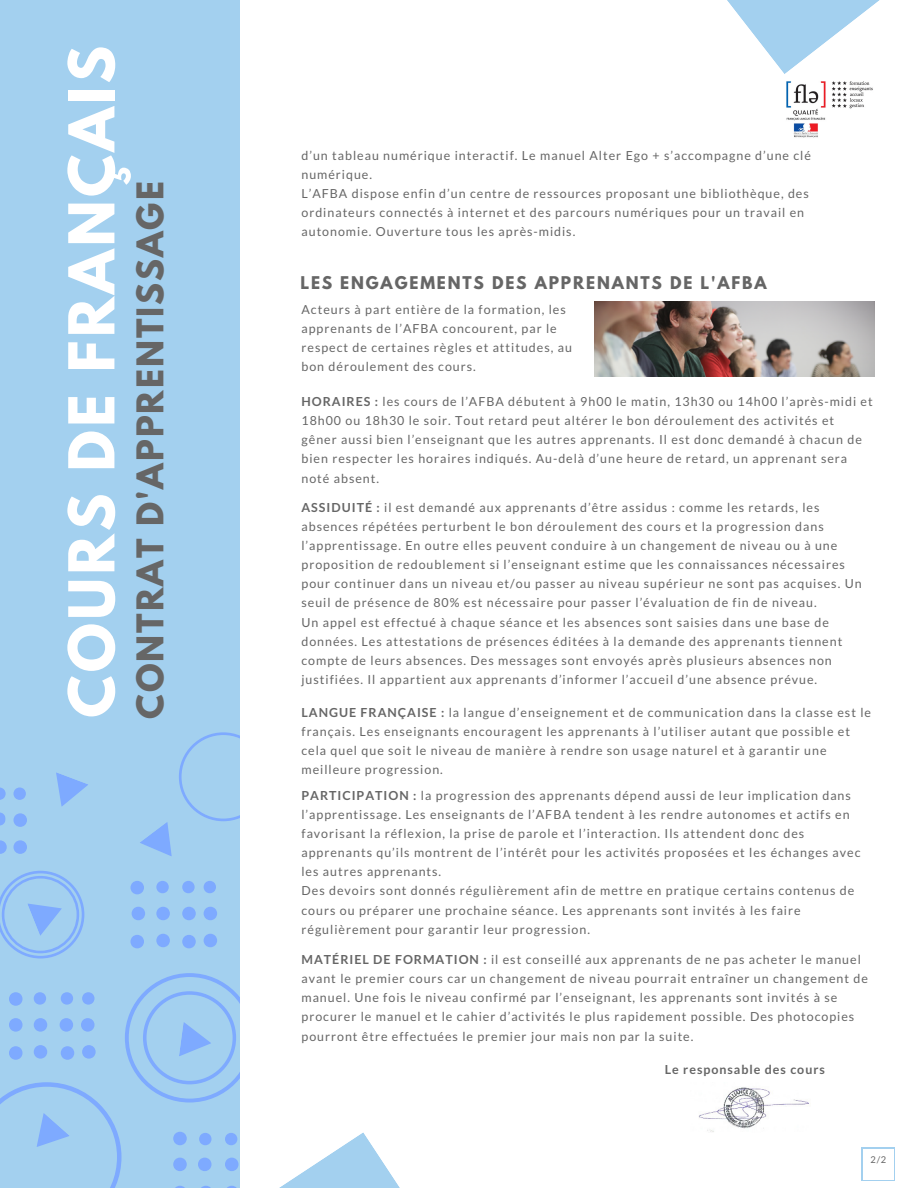
<style>
.page{position:relative;width:918px;height:1188px;background:#fff}
.page>*{position:absolute;margin:0;border:0;box-sizing:border-box;transform-origin:0 0}
.t1{font:700 55.95px "League Spartan";letter-spacing:.06em;color:#fff}
.t2{font:700 32.7px "League Spartan";letter-spacing:.06em;color:#666}
.t3{font:700 15.6px "League Spartan";letter-spacing:.12em;color:#666}
.t4{font:12.45px/19.2px "Lato";letter-spacing:.08em;color:#666}
.t5{font:700 12.45px "Lato";letter-spacing:.08em;color:#666}
.t6{font:9.3px "Lato";color:#666}
.s1{font-weight:700}
</style>
<div class="page">
<div style="left:0;top:0;width:240px;height:973px;background:#a3d0ef"></div>
<svg style="left:727px;top:0;width:153px;height:74px"></svg>
<svg style="left:279px;top:1132px;width:121px;height:56px"></svg>
<svg style="left:0;top:871px;width:84px;height:87px;background:#99c6f2"></svg>
<svg style="left:182px;top:907px;width:14px;height:13px"></svg>
<svg style="left:204px;top:907px;width:13px;height:13px"></svg>
<svg style="left:156px;top:907px;width:14px;height:13px"></svg>
<svg style="left:132px;top:907px;width:13px;height:13px"></svg>
<svg style="left:130px;top:935px;width:14px;height:13px"></svg>
<svg style="left:156px;top:934px;width:14px;height:13px"></svg>
<svg style="left:182px;top:935px;width:14px;height:13px"></svg>
<svg style="left:204px;top:934px;width:13px;height:13px"></svg>
<svg style="left:130px;top:881px;width:14px;height:13px"></svg>
<svg style="left:156px;top:881px;width:13px;height:12px"></svg>
<svg style="left:182px;top:881px;width:13px;height:12px"></svg>
<svg style="left:204px;top:881px;width:12px;height:12px"></svg>
<svg style="left:0;top:973px;width:240px;height:215px;background:#9ecbf0"></svg>
<svg style="left:0;top:812px;width:6px;height:14px"></svg>
<svg style="left:14px;top:813px;width:13px;height:14px"></svg>
<svg style="left:0;top:840px;width:7px;height:14px"></svg>
<svg style="left:14px;top:840px;width:13px;height:14px"></svg>
<svg style="left:0;top:788px;width:6px;height:12px"></svg>
<svg style="left:14px;top:788px;width:12px;height:12px"></svg>
<svg style="left:45px;top:772px;width:44px;height:41px;background:#98c4f3"></svg>
<hr style="left:862px;top:1149px;width:1px;height:31px;background:#a3d0ef">
<hr style="left:894px;top:1149px;width:1px;height:31px;background:#a3d0ef">
<hr style="left:863px;top:1180px;width:32px;height:1px;background:#a3d0ef">
<hr style="left:863px;top:1148px;width:32px;height:1px;background:#a3d0ef">
<svg style="left:139px;top:732px;width:101px;height:135px;background:#a0cdf0"></svg>
<img style="left:786px;top:81px;width:87px;height:57px">
<img style="left:594px;top:302px;width:280px;height:75px">
<img style="left:698px;top:1087px;width:111px;height:45px">
<h1 class="t1" style="left:64px;top:718px;width:673px;rotate:-90deg">COURS DE FRANÇAIS</h1>
<h2 class="t2" style="left:134px;top:719px;width:539px;rotate:-90deg">CONTRAT D'APPRENTISSAGE</h2>
<p class="t4" style="left:302px;top:145px;width:511px">d’un tableau numérique interactif. Le manuel Alter Ego + s’accompagne d’une clé numérique.<br>L’AFBA dispose enfin d’un centre de ressources proposant une bibliothèque, des ordinateurs connectés à internet et des parcours numériques pour un travail en autonomie. Ouverture tous les après-midis.</p>
<p class="t3" style="left:300px;top:275px;width:468px">LES ENGAGEMENTS DES APPRENANTS DE L'AFBA</p>
<p class="t4" style="left:302px;top:299px;width:272px">Acteurs à part entière de la formation, les apprenants de l’AFBA concourent, par le respect de certaines règles et attitudes, au bon déroulement des cours.</p>
<p class="t4" style="left:302px;top:392px;width:573px"><span class="s1">HORAIRES :</span> les cours de l’AFBA débutent à 9h00 le matin, 13h30 ou 14h00 l’après-midi et 18h00 ou 18h30 le soir. Tout retard peut altérer le bon déroulement des activités et<br>gêner aussi bien l’enseignant que les autres apprenants. Il est donc demandé à chacun de bien respecter les horaires indiqués. Au-delà d’une heure de retard, un apprenant sera noté absent.</p>
<p class="t4" style="left:302px;top:497px;width:562px"><span class="s1">ASSIDUITÉ :</span> il est demandé aux apprenants d’être assidus : comme les retards, les absences répétées perturbent le bon déroulement des cours et la progression dans l’apprentissage. En outre elles peuvent conduire à un changement de niveau ou à une proposition de redoublement si l’enseignant estime que les connaissances nécessaires pour continuer dans un niveau et/ou passer au niveau supérieur ne sont pas acquises. Un seuil de présence de 80% est nécessaire pour passer l’évaluation de fin de niveau.<br>Un appel est effectué à chaque séance et les absences sont saisies dans une base de données. Les attestations de présences éditées à la demande des apprenants tiennent compte de leurs absences. Des messages sont envoyés après plusieurs absences non justifiées. Il appartient aux apprenants d’informer l’accueil d’une absence prévue.</p>
<p class="t4" style="left:302px;top:702px;width:571px"><span class="s1">LANGUE FRANÇAISE :</span> la langue d’enseignement et de communication dans la classe est le français. Les enseignants encouragent les apprenants à l’utiliser autant que possible et cela quel que soit le niveau de manière à rendre son usage naturel et à garantir une meilleure progression.</p>
<p class="t4" style="left:302px;top:785px;width:561px"><span class="s1">PARTICIPATION :</span> la progression des apprenants dépend aussi de leur implication dans l’apprentissage. Les enseignants de l’AFBA tendent à les rendre autonomes et actifs en favorisant la réflexion, la prise de parole et l’interaction. Ils attendent donc des apprenants qu’ils montrent de l’intérêt pour les activités proposées et les échanges avec les autres apprenants.<br>Des devoirs sont donnés régulièrement afin de mettre en pratique certains contenus de cours ou préparer une prochaine séance. Les apprenants sont invités à les faire régulièrement pour garantir leur progression.</p>
<p class="t4" style="left:302px;top:950px;width:568px"><span class="s1">MATÉRIEL DE FORMATION :</span> il est conseillé aux apprenants de ne pas acheter le manuel avant le premier cours car un changement de niveau pourrait entraîner un changement de manuel. Une fois le niveau confirmé par l’enseignant, les apprenants sont invités à se procurer le manuel et le cahier d’activités le plus rapidement possible. Des photocopies pourront être effectuées le premier jour mais non par la suite.</p>
<p class="t5" style="left:665px;top:1062px;width:162px">Le responsable des cours</p>
<p class="t6" style="left:871px;top:1154px;width:17px">2/2</p>
</div>
